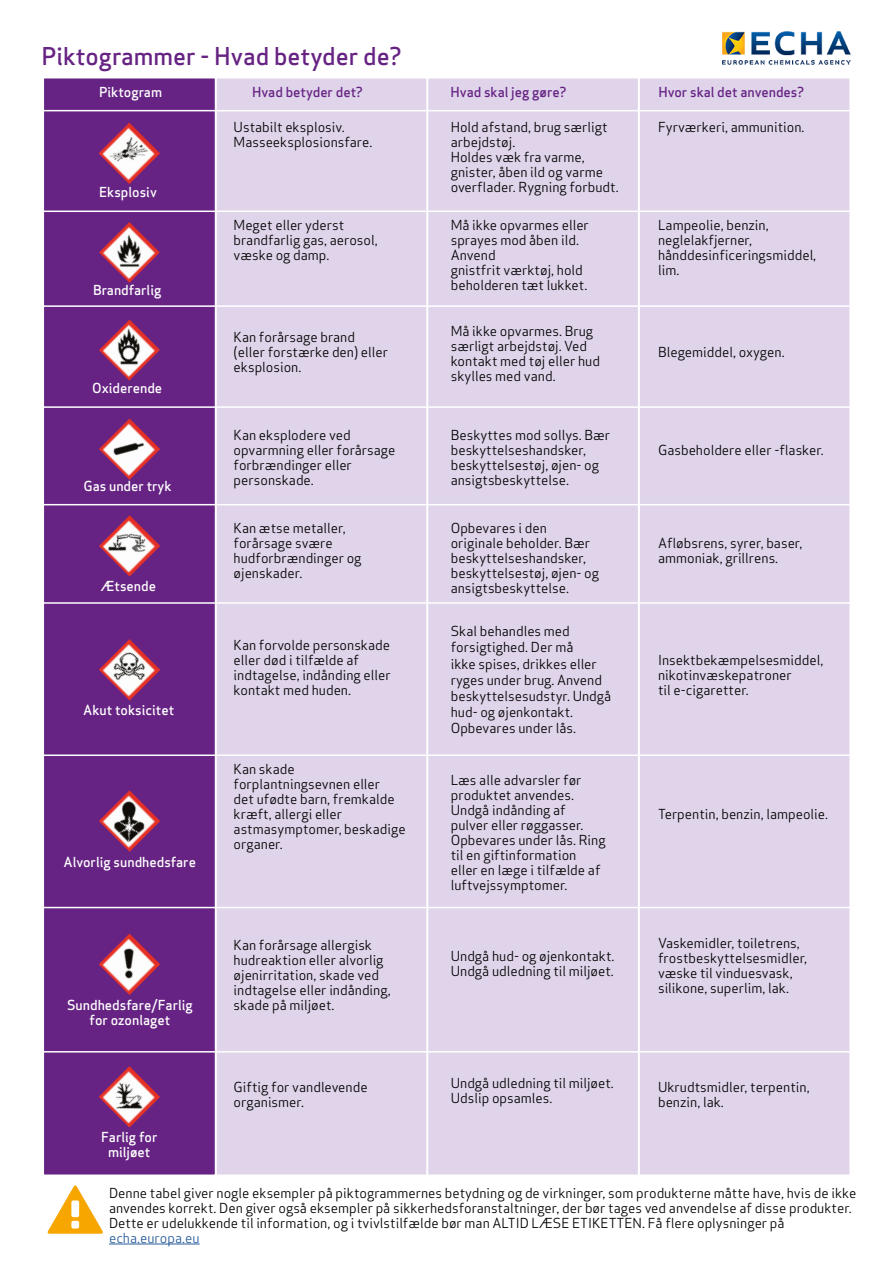
<style>
.page{position:relative;width:893px;height:1263px;background:#fff}
.page>*{position:absolute;margin:0;border:0;box-sizing:border-box;transform-origin:0 0}
.t1{font:500 24px "Apex Sans";color:#662383}
.t2{font:13.5px/15px "Apex Sans";color:#000}
.t3{font:500 13.5px/15px "Apex Sans";color:#fff;text-align:center}
.t4{font:500 13.5px "Apex Sans";color:#662383}
.t5{font:13.5px "Apex Sans";color:#275b9b}
</style>
<div class="page">
<div style="left:638px;top:77px;width:213px;height:1099px;background:#dfd4ea;border:2px solid #fff"></div>
<div style="left:427px;top:77px;width:212px;height:1099px;background:#dfd4ea;border:2px solid #fff"></div>
<div style="left:215px;top:77px;width:213px;height:1099px;background:#dfd4ea;border:2px solid #fff"></div>
<div style="left:43px;top:77px;width:173px;height:1099px;background:#662383;border:2px solid #fff"></div>
<hr style="left:109px;top:1243px;width:91px;height:1px;background:#275b9b">
<img style="left:99px;top:515px;width:61px;height:61px">
<img style="left:99px;top:123px;width:61px;height:61px">
<img style="left:99px;top:222px;width:61px;height:61px">
<img style="left:99px;top:319px;width:61px;height:62px">
<img style="left:99px;top:418px;width:61px;height:62px">
<img style="left:99px;top:639px;width:61px;height:61px">
<img style="left:99px;top:790px;width:61px;height:62px">
<img style="left:99px;top:933px;width:61px;height:62px">
<img style="left:99px;top:1066px;width:61px;height:61px">
<img style="left:723px;top:31px;width:127px;height:34px">
<hr style="left:43px;top:110px;width:807px;height:1px;background:#fff">
<hr style="left:42px;top:211px;width:808px;height:1px;background:#fff">
<hr style="left:42px;top:305px;width:808px;height:2px;background:#fff">
<hr style="left:43px;top:406px;width:807px;height:2px;background:#fff">
<hr style="left:43px;top:504px;width:807px;height:1px;background:#fff">
<hr style="left:43px;top:602px;width:807px;height:2px;background:#fff">
<hr style="left:43px;top:754px;width:807px;height:2px;background:#fff">
<hr style="left:43px;top:907px;width:807px;height:1px;background:#fff">
<hr style="left:43px;top:1051px;width:807px;height:1px;background:#fff">
<svg style="left:47px;top:1185px;width:56px;height:49px"></svg>
<h1 class="t1" style="left:41px;top:35px;width:362px">Piktogrammer - Hvad betyder de?</h1>
<p class="t3" style="left:99px;top:83px;width:64px">Piktogram</p>
<p class="t4" style="left:252px;top:80px;width:112px">Hvad betyder det?</p>
<p class="t4" style="left:450px;top:80px;width:118px">Hvad skal jeg gøre?</p>
<p class="t4" style="left:658px;top:80px;width:147px">Hvor skal det anvendes?</p>
<p class="t3" style="left:99px;top:183px;width:59px">Eksplosiv</p>
<p class="t3" style="left:93px;top:281px;width:70px">Brandfarlig</p>
<p class="t3" style="left:92px;top:379px;width:72px">Oxiderende</p>
<p class="t3" style="left:83px;top:476px;width:90px">Gas under tryk</p>
<p class="t3" style="left:101px;top:577px;width:57px">Ætsende</p>
<p class="t3" style="left:83px;top:701px;width:92px">Akut toksicitet</p>
<p class="t3" style="left:64px;top:853px;width:134px">Alvorlig sundhedsfare</p>
<p class="t3" style="left:67px;top:996px;width:127px">Sundhedsfare/Farlig for ozonlaget</p>
<p class="t3" style="left:101px;top:1128px;width:58px">Farlig for miljøet</p>
<p class="t2" style="left:234px;top:119px;width:140px">Ustabilt eksplosiv.<br>Masseeksplosionsfare.</p>
<p class="t2" style="left:234px;top:216px;width:146px">Meget eller yderst brandfarlig gas, aerosol, væske og damp.</p>
<p class="t2" style="left:234px;top:329px;width:156px">Kan forårsage brand (eller forstærke den) eller eksplosion.</p>
<p class="t2" style="left:234px;top:426px;width:163px">Kan eksplodere ved opvarmning eller forårsage forbrændinger eller personskade.</p>
<p class="t2" style="left:234px;top:519px;width:129px">Kan ætse metaller, forårsage svære hudforbrændinger og øjenskader.</p>
<p class="t2" style="left:234px;top:636px;width:159px">Kan forvolde personskade eller død i tilfælde af indtagelse, indånding eller kontakt med huden.</p>
<p class="t2" style="left:234px;top:761px;width:174px">Kan skade forplantningsevnen eller<br>det ufødte barn, fremkalde kræft, allergi eller astmasymptomer, beskadige organer.</p>
<p class="t2" style="left:234px;top:936px;width:159px">Kan forårsage allergisk hudreaktion eller alvorlig øjenirritation, skade ved indtagelse eller indånding, skade på miljøet.</p>
<p class="t2" style="left:234px;top:1079px;width:136px">Giftig for vandlevende organismer.</p>
<p class="t2" style="left:451px;top:119px;width:169px">Hold afstand, brug særligt arbejdstøj.<br>Holdes væk fra varme, gnister, åben ild og varme overflader. Rygning forbudt.</p>
<p class="t2" style="left:451px;top:216px;width:140px">Må ikke opvarmes eller sprayes mod åben ild.<br>Anvend<br>gnistfrit værktøj, hold beholderen tæt lukket.</p>
<p class="t2" style="left:451px;top:323px;width:151px">Må ikke opvarmes. Brug særligt arbejdstøj. Ved kontakt med tøj eller hud skylles med vand.</p>
<p class="t2" style="left:451px;top:426px;width:161px">Beskyttes mod sollys. Bær beskyttelseshandsker, beskyttelsestøj, øjen- og ansigtsbeskyttelse.</p>
<p class="t2" style="left:451px;top:519px;width:150px">Opbevares i den originale beholder. Bær beskyttelseshandsker, beskyttelsestøj, øjen- og ansigtsbeskyttelse.</p>
<p class="t2" style="left:451px;top:622px;width:162px;line-height:16.2px">Skal behandles med forsigtighed. Der må<br>ikke spises, drikkes eller ryges under brug. Anvend beskyttelsesudstyr. Undgå hud- og øjenkontakt.<br>Opbevares under lås.</p>
<p class="t2" style="left:451px;top:771px;width:156px">Læs alle advarsler før produktet anvendes.<br>Undgå indånding af pulver eller røggasser.<br>Opbevares under lås. Ring til en giftinformation eller en læge i tilfælde af luftvejssymptomer.</p>
<p class="t2" style="left:451px;top:947px;width:165px">Undgå hud- og øjenkontakt.<br>Undgå udledning til miljøet.</p>
<p class="t2" style="left:451px;top:1074px;width:165px">Undgå udledning til miljøet.<br>Udslip opsamles.</p>
<p class="t2" style="left:658px;top:119px;width:148px">Fyrværkeri, ammunition.</p>
<p class="t2" style="left:658px;top:216px;width:160px">Lampeolie, benzin, neglelakfjerner, hånddesinficeringsmiddel, lim.</p>
<p class="t2" style="left:658px;top:344px;width:128px">Blegemiddel, oxygen.</p>
<p class="t2" style="left:658px;top:441px;width:167px">Gasbeholdere eller -flasker.</p>
<p class="t2" style="left:658px;top:534px;width:146px">Afløbsrens, syrer, baser, ammoniak, grillrens.</p>
<p class="t2" style="left:658px;top:651px;width:167px">Insektbekæmpelsesmiddel, nikotinvæskepatroner<br>til e-cigaretter.</p>
<p class="t2" style="left:658px;top:806px;width:172px">Terpentin, benzin, lampeolie.</p>
<p class="t2" style="left:658px;top:935px;width:151px">Vaskemidler, toiletrens, frostbeskyttelsesmidler, væske til vinduesvask, silikone, superlim, lak.</p>
<p class="t2" style="left:658px;top:1079px;width:153px">Ukrudtsmidler, terpentin, benzin, lak.</p>
<p class="t2" style="left:109px;top:1184px;width:749px">Denne tabel giver nogle eksempler på piktogrammernes betydning og de virkninger, som produkterne måtte have, hvis de ikke anvendes korrekt. Den giver også eksempler på sikkerhedsforanstaltninger, der bør tages ved anvendelse af disse produkter.<br>Dette er udelukkende til information, og i tvivlstilfælde bør man ALTID LÆSE ETIKETTEN. Få flere oplysninger på</p>
<p class="t5" style="left:109px;top:1226px;width:92px">echa.europa.eu</p>
</div>
